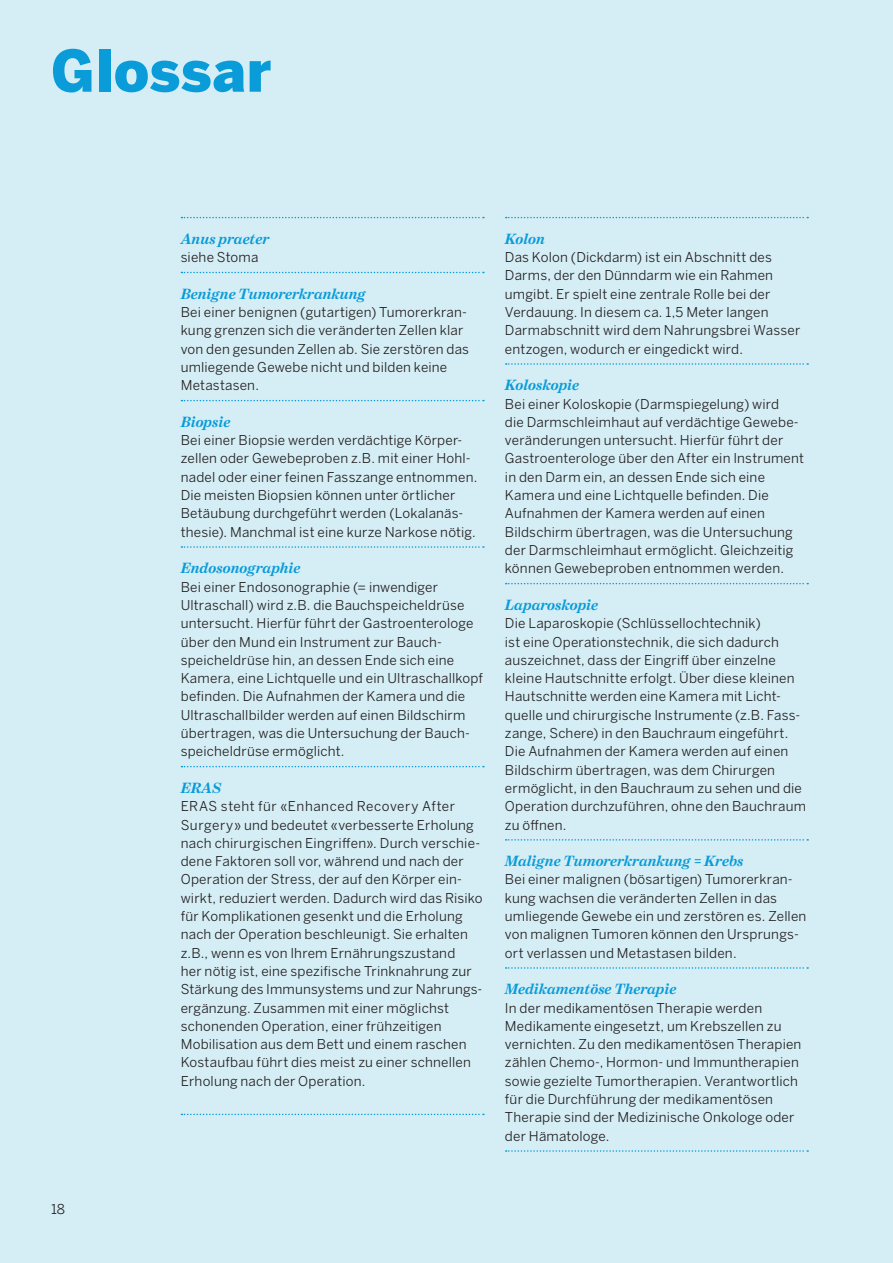
<style>
.page{position:relative;width:893px;height:1263px;background:#d5eef5}
.page>*{position:absolute;margin:0;border:0;box-sizing:border-box;transform-origin:0 0}
.Haedline__38_Pt{font:900 57px "Benton Sans";letter-spacing:.005em;color:#0a9bd9}
.Fliesstext__9_6_Pt{font:italic 700 15px "Benton Modern";letter-spacing:.01em;color:#0a9bd9}
.Fliesstext__9_6_Pt-2{font:13.5px/18.3px "Benton Sans";letter-spacing:.015em;color:#231f20}
</style>
<div class="page">
<svg style="left:181px;top:217px;width:303px;height:1px"></svg>
<svg style="left:181px;top:272px;width:303px;height:1px"></svg>
<svg style="left:181px;top:400px;width:303px;height:1px"></svg>
<svg style="left:181px;top:546px;width:303px;height:2px"></svg>
<svg style="left:181px;top:766px;width:303px;height:1px"></svg>
<svg style="left:181px;top:1114px;width:303px;height:1px"></svg>
<svg style="left:506px;top:217px;width:302px;height:1px"></svg>
<svg style="left:506px;top:363px;width:302px;height:2px"></svg>
<svg style="left:506px;top:583px;width:302px;height:1px"></svg>
<svg style="left:506px;top:839px;width:302px;height:2px"></svg>
<svg style="left:506px;top:967px;width:302px;height:2px"></svg>
<svg style="left:506px;top:1150px;width:302px;height:2px"></svg>
<p class="Haedline__38_Pt" style="left:51px;top:34px;width:222px">Glossar</p>
<p class="Fliesstext__9_6_Pt-2" style="left:51px;top:1200px;width:16px">18</p>
<p class="Fliesstext__9_6_Pt" style="left:181px;top:230px;width:90px">Anus praeter</p>
<p class="Fliesstext__9_6_Pt-2" style="left:181px;top:248px;width:79px">siehe Stoma</p>
<p class="Fliesstext__9_6_Pt" style="left:181px;top:285px;width:186px">Benigne Tumorerkrankung</p>
<p class="Fliesstext__9_6_Pt-2" style="left:181px;top:303px;width:290px">Bei einer benignen (gutartigen) Tumorerkran&shy;kung grenzen sich die veränderten Zellen klar von den gesunden Zellen ab. Sie zerstören das umliegende Gewebe nicht und bilden keine Metastasen.</p>
<p class="Fliesstext__9_6_Pt" style="left:181px;top:413px;width:51px">Biopsie</p>
<p class="Fliesstext__9_6_Pt-2" style="left:181px;top:431px;width:298px">Bei einer Biopsie werden verdächtige Körper&shy;zellen oder Gewebeproben z.B. mit einer Hohl&shy;nadel oder einer feinen Fasszange entnommen.<br>Die meisten Biopsien können unter örtlicher Betäubung durchgeführt werden (Lokalanäs&shy;thesie). Manchmal ist eine kurze Narkose nötig.</p>
<p class="Fliesstext__9_6_Pt" style="left:181px;top:560px;width:121px">Endosonographie</p>
<p class="Fliesstext__9_6_Pt-2" style="left:181px;top:577px;width:304px">Bei einer Endosonographie (= inwendiger Ultraschall) wird z.B. die Bauchspeicheldrüse untersucht. Hierfür führt der Gastroenterologe über den Mund ein Instrument zur Bauch&shy;speicheldrüse hin, an dessen Ende sich eine Kamera, eine Lichtquelle und ein Ultraschallkopf befinden. Die Aufnahmen der Kamera und die Ultraschallbilder werden auf einen Bildschirm übertragen, was die Untersuchung der Bauch&shy;speicheldrüse ermöglicht.</p>
<p class="Fliesstext__9_6_Pt" style="left:181px;top:779px;width:42px">ERAS</p>
<p class="Fliesstext__9_6_Pt-2" style="left:181px;top:797px;width:303px">ERAS steht für «Enhanced Recovery After Surgery» und bedeutet «verbesserte Erholung nach chirurgischen Eingriffen». Durch verschie&shy;dene Faktoren soll vor, während und nach der Operation der Stress, der auf den Körper ein&shy;wirkt, reduziert werden. Dadurch wird das Risiko für Komplikationen gesenkt und die Erholung nach der Operation beschleunigt. Sie erhalten z.B., wenn es von Ihrem Ernährungszustand<br>her nötig ist, eine spezifische Trinknahrung zur Stärkung des Immunsystems und zur Nahrungs&shy;ergänzung. Zusammen mit einer möglichst schonenden Operation, einer frühzeitigen Mobilisation aus dem Bett und einem raschen Kostaufbau führt dies meist zu einer schnellen Erholung nach der Operation.</p>
<p class="Fliesstext__9_6_Pt" style="left:505px;top:230px;width:41px">Kolon</p>
<p class="Fliesstext__9_6_Pt-2" style="left:505px;top:248px;width:297px">Das Kolon (Dickdarm) ist ein Abschnitt des Darms, der den Dünndarm wie ein Rahmen umgibt. Er spielt eine zentrale Rolle bei der Verdauung. In diesem ca. 1,5 Meter langen Darmabschnitt wird dem Nahrungsbrei Wasser entzogen, wodurch er eingedickt wird.</p>
<p class="Fliesstext__9_6_Pt" style="left:505px;top:377px;width:76px">Koloskopie</p>
<p class="Fliesstext__9_6_Pt-2" style="left:505px;top:394px;width:301px">Bei einer Koloskopie (Darmspiegelung) wird<br>die Darmschleimhaut auf verdächtige Gewebe&shy;veränderungen untersucht. Hierfür führt der Gastroenterologe über den After ein Instrument in den Darm ein, an dessen Ende sich eine Kamera und eine Lichtquelle befinden. Die Aufnahmen der Kamera werden auf einen Bildschirm übertragen, was die Untersuchung der Darmschleimhaut ermöglicht. Gleichzeitig können Gewebeproben entnommen werden.</p>
<p class="Fliesstext__9_6_Pt" style="left:505px;top:596px;width:95px">Laparoskopie</p>
<p class="Fliesstext__9_6_Pt-2" style="left:505px;top:614px;width:303px">Die Laparoskopie (Schlüssellochtechnik)<br>ist eine Operationstechnik, die sich dadurch auszeichnet, dass der Eingriff über einzelne kleine Hautschnitte erfolgt. Über diese kleinen Hautschnitte werden eine Kamera mit Licht&shy;quelle und chirurgische Instrumente (z.B. Fass&shy;zange, Schere) in den Bauchraum eingeführt.<br>Die Aufnahmen der Kamera werden auf einen Bildschirm übertragen, was dem Chirurgen ermöglicht, in den Bauchraum zu sehen und die Operation durchzuführen, ohne den Bauchraum zu öffnen.</p>
<p class="Fliesstext__9_6_Pt" style="left:505px;top:852px;width:240px">Maligne Tumorerkrankung = Krebs</p>
<p class="Fliesstext__9_6_Pt-2" style="left:505px;top:870px;width:303px">Bei einer malignen (bösartigen) Tumorerkran&shy;kung wachsen die veränderten Zellen in das umliegende Gewebe ein und zerstören es. Zellen von malignen Tumoren können den Ursprungs&shy;ort verlassen und Metastasen bilden.</p>
<p class="Fliesstext__9_6_Pt" style="left:505px;top:980px;width:173px">Medikamentöse Therapie</p>
<p class="Fliesstext__9_6_Pt-2" style="left:505px;top:998px;width:298px">In der medikamentösen Therapie werden Medikamente eingesetzt, um Krebszellen zu vernichten. Zu den medikamentösen Therapien zählen Chemo-, Hormon- und Immuntherapien sowie gezielte Tumortherapien. Verantwortlich für die Durchführung der medikamentösen Therapie sind der Medizinische Onkologe oder der Hämatologe.</p>
</div>
